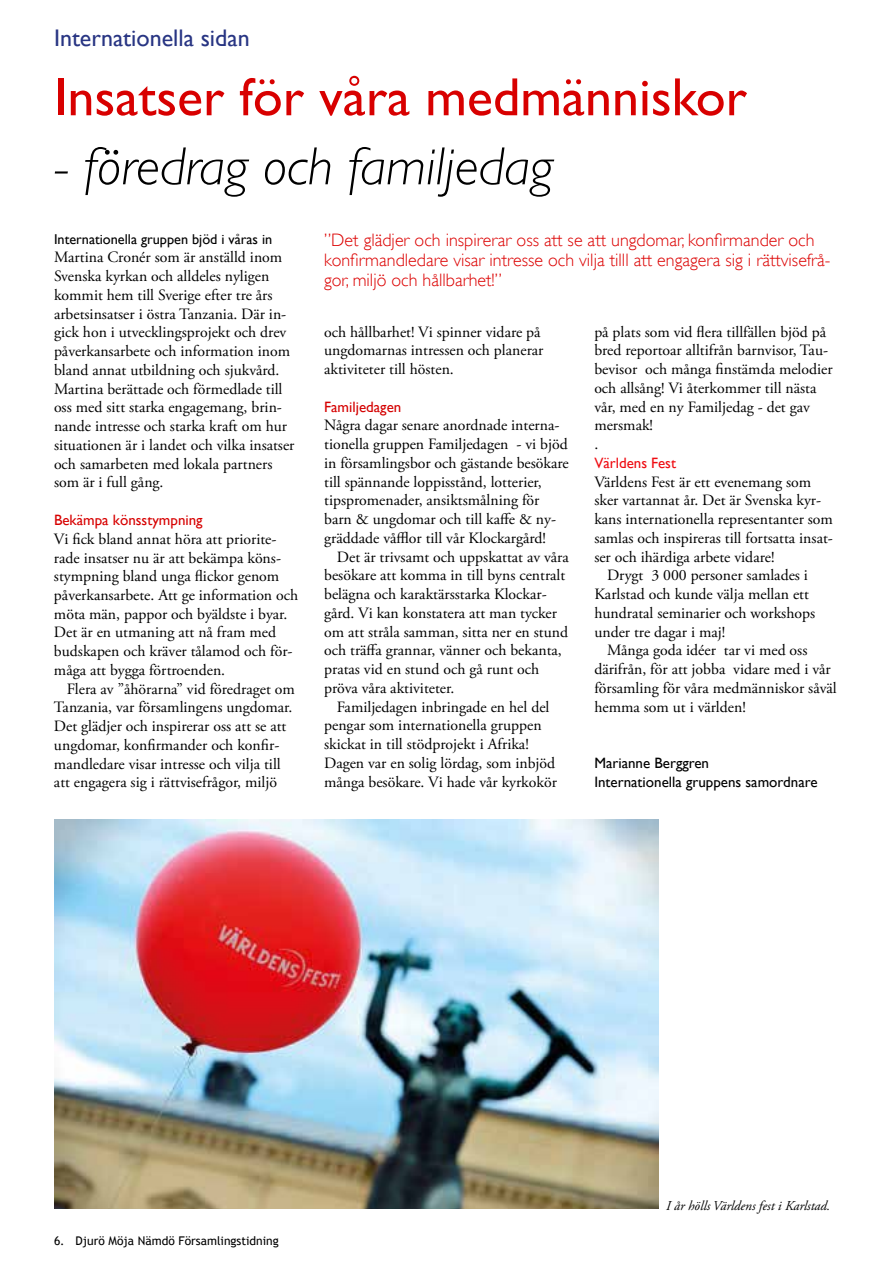
<style>
.page{position:relative;width:893px;height:1263px;background:#fff}
.page>*{position:absolute;margin:0;border:0;box-sizing:border-box;transform-origin:0 0}
.t1{font:54px "Gill Sans";color:#d80000}
.t2{font:italic 300 54px "Gill Sans";color:#000}
.t3{font:24px "Gill Sans";color:#283583}
.t4{font:300 18px/19.8px "Gill Sans";color:#dc0000}
.t5{font:15.75px/18.8px "Adobe Garamond Pro";color:#000}
.t6{font:15px/18.8px "Gill Sans";color:#000}
.t7{font:15px "Gill Sans";color:#d70000}
.t8{font:15px "Gill Sans";color:#d40000}
.t9{font:15px "Gill Sans";color:#ef0c12}
.t10{font:14.25px "Gill Sans";color:#000}
.t11{font:italic 13.5px "Adobe Garamond Pro";color:#000}
.t12{font:12px "Trebuchet MS";color:#000}
.s1{color:#d60001}
</style>
<div class="page">
<img style="left:54px;top:820px;width:605px;height:389px">
<h2 class="t3" style="left:54px;top:24px;width:197px">Internationella sidan</h2>
<h1 class="t1" style="left:54px;top:65px;width:694px">Insatser för våra medmänniskor</h1>
<h1 class="t2" style="left:54px;top:136px;width:501px">- föredrag och familjedag</h1>
<p class="t4" style="left:324px;top:230px;width:508px">”Det glädjer och inspirerar oss att se att ungdomar, konfirmander och konfirmandledare visar intresse och vilja tilll att engagera sig i rättvisefrå&shy;gor, miljö och hållbarhet!”</p>
<p class="t10" style="left:54px;top:231px;width:220px">Internationella gruppen bjöd i våras in</p>
<p class="t5" style="left:54px;top:249px;width:242px">Martina Cronér som är anställd inom Svenska kyrkan och alldeles nyligen kommit hem till Sverige efter tre års arbetsinsatser i östra Tanzania. Där in&shy;gick hon i utvecklingsprojekt och drev påverkansarbete och information inom bland annat utbildning och sjukvård.<br>Martina berättade och förmedlade till oss med sitt starka engagemang, brin&shy;nande intresse och starka kraft om hur situationen är i landet och vilka insatser och samarbeten med lokala partners som är i full gång.</p>
<p class="t7" style="left:54px;top:511px;width:150px">Bekämpa könsstympning</p>
<p class="t5" style="left:54px;top:530px;width:246px">Vi fick bland annat höra att priorite&shy;rade insatser nu är att bekämpa köns&shy;stympning bland unga flickor genom påverkansarbete. Att ge information och möta män, pappor och byäldste i byar.<br>Det är en utmaning att nå fram med budskapen och kräver tålamod och för&shy;måga att bygga förtroenden.</p>
<p class="t5" style="left:54px;top:680px;width:242px;text-indent:13px">Flera av ”åhörarna” vid föredraget om Tanzania, var församlingens ungdomar.<br>Det glädjer och inspirerar oss att se att ungdomar, konfirmander och konfir&shy;mandledare visar intresse och vilja till att engagera sig i rättvisefrågor, miljö</p>
<p class="t5" style="left:594px;top:323px;width:240px">på plats som vid flera tillfällen bjöd på bred reportoar alltifrån barnvisor, Tau&shy;bevisor och många finstämda melodier och allsång! Vi återkommer till nästa vår, med en ny Familjedag - det gav mersmak!<br>.</p>
<p class="t9" style="left:594px;top:454px;width:83px">Världens Fest</p>
<p class="t5" style="left:594px;top:473px;width:218px">Världens Fest är ett evenemang som</p>
<p class="t5" style="left:594px;top:492px;width:228px">sker vartannat år. Det är Svenska kyr-</p>
<p class="t5" style="left:594px;top:510px;width:240px">kans internationella representanter som</p>
<p class="t5" style="left:594px;top:529px;width:240px">samlas och inspireras till fortsatta insat-</p>
<p class="t5" style="left:594px;top:548px;width:182px">ser och ihärdiga arbete vidare!</p>
<p class="t5" style="left:607px;top:567px;width:202px">Drygt 3 000 personer samlades i</p>
<p class="t5" style="left:594px;top:585px;width:216px">Karlstad och kunde välja mellan ett</p>
<p class="t5" style="left:594px;top:604px;width:222px">hundratal seminarier och workshops</p>
<p class="t5" style="left:594px;top:623px;width:132px">under tre dagar i maj!</p>
<p class="t5" style="left:607px;top:642px;width:202px">Många goda idéer tar vi med oss</p>
<p class="t5" style="left:594px;top:660px;width:238px">därifrån, för att jobba vidare med i vår</p>
<p class="t5" style="left:594px;top:679px;width:244px">församling för våra medmänniskor såväl</p>
<p class="t5" style="left:594px;top:698px;width:153px">hemma som ut i världen!</p>
<p class="t5" style="left:324px;top:323px;width:221px">och hållbarhet! Vi spinner vidare på ungdomarnas intressen och planerar aktiviteter till hösten.</p>
<p class="t8" style="left:324px;top:398px;width:79px"><span class="s1">Fam</span>iljedagen</p>
<p class="t5" style="left:324px;top:417px;width:246px">Några dagar senare anordnade interna&shy;tionella gruppen Familjedagen - vi bjöd in församlingsbor och gästande besökare till spännande loppisstånd, lotterier, tipspromenader, ansiktsmålning för barn &amp; ungdomar och till kaffe &amp; ny&shy;gräddade våfflor till vår Klockargård!</p>
<p class="t5" style="left:324px;top:548px;width:246px;text-indent:13px">Det är trivsamt och uppskattat av våra besökare att komma in till byns centralt belägna och karaktärsstarka Klockar&shy;gård. Vi kan konstatera att man tycker om att stråla samman, sitta ner en stund och träffa grannar, vänner och bekanta, pratas vid en stund och gå runt och pröva våra aktiviteter.</p>
<p class="t5" style="left:324px;top:698px;width:234px;text-indent:13px">Familjedagen inbringade en hel del pengar som internationella gruppen skickat in till stödprojekt i Afrika!<br>Dagen var en solig lördag, som inbjöd många besökare. Vi hade vår kyrkokör</p>
<p class="t6" style="left:594px;top:753px;width:225px">Marianne Berggren<br>Internationella gruppens samordnare</p>
<p class="t12" style="left:54px;top:1233px;width:226px">6. Djurö Möja Nämdö Församlingstidning</p>
<p class="t11" style="left:666px;top:1198px;width:166px">I år hölls Världens fest i Karlstad.</p>
</div>
